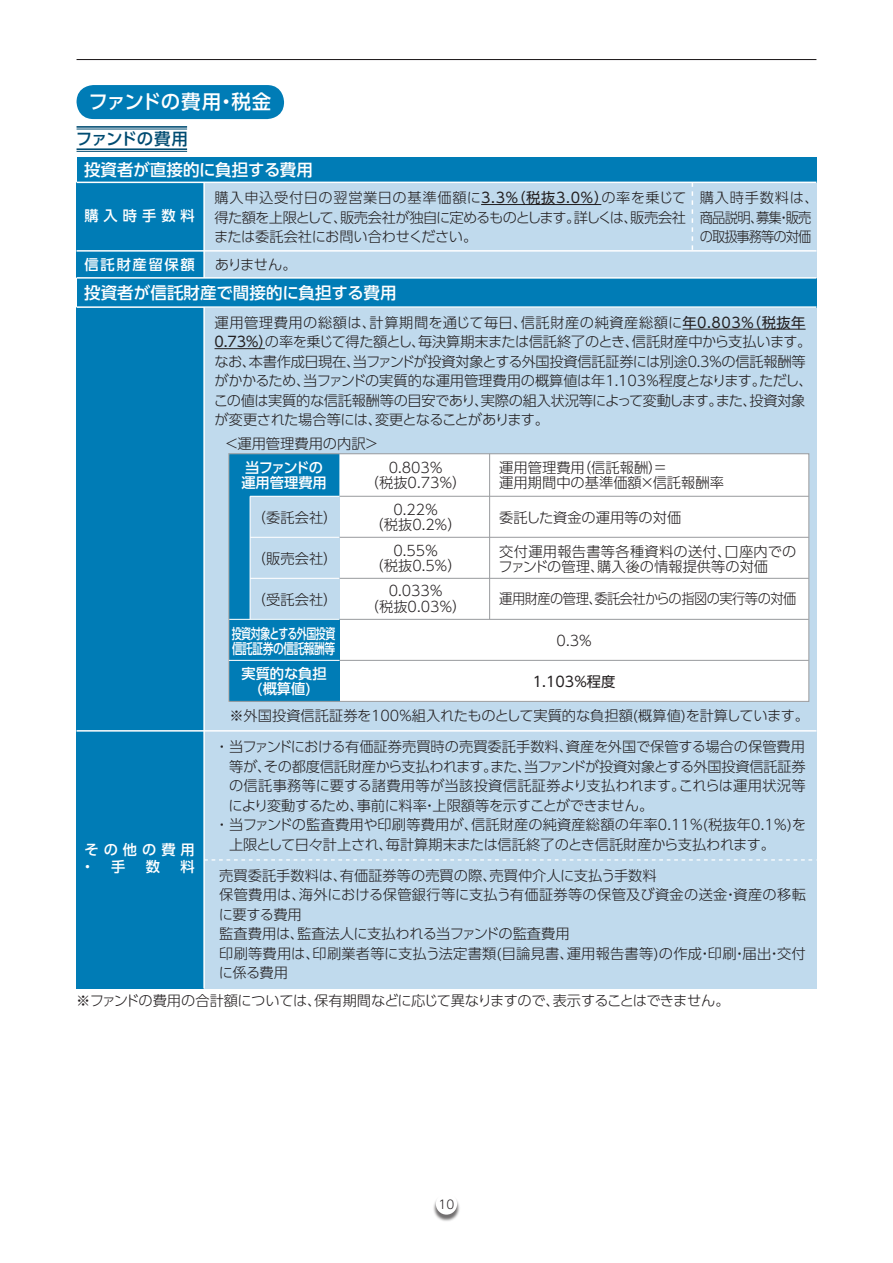
<style>
.page{position:relative;width:893px;height:1263px;background:#fff}
.page>*{position:absolute;margin:0;border:0;box-sizing:border-box;transform-origin:0 0}
.t1{font:500 19.5px "UD Shin Go Pro";letter-spacing:-.01em;color:#fff}
.t2{font:500 19.5px "UD Shin Go Pro";letter-spacing:.02em;color:#fff}
.t3{font:500 16.5px "UD Shin Go Pro";color:#fff}
.t4{font:500 16.5px "UD Shin Go Pro";letter-spacing:-.045em;color:#004c72}
.t5{font:300 14.25px/19.5px "UD Shin Go Pro";letter-spacing:-.015em;color:#231f20}
.t6{font:300 14.25px "UD Shin Go Pro";letter-spacing:-.035em;color:#231f20}
.t7{font:300 14.25px "UD Shin Go Pro";letter-spacing:.01em;color:#231f20}
.t8{font:300 14.25px "UD Shin Go Pro";letter-spacing:.02em;color:#231f20}
.t9{font:500 14.25px/15px "UD Shin Go Pro";letter-spacing:-.005em;color:#fff}
.t10{font:300 14.25px/19.5px "UD Shin Go Pro";letter-spacing:-.05em;color:#231f20}
.t11{font:300 14.25px "UD Shin Go Pro";letter-spacing:-.04em;color:#231f20;scale:.93 1}
.t12{font:500 14.25px/15px "UD Shin Go Pro";letter-spacing:-.04em;color:#fff;scale:.7 1}
.t13{font:14.25px "UD Shin Go Pro";color:#231f20}
.t14{font:500 14.25px "UD Shin Go Pro";letter-spacing:.135em;color:#fff}
.t15{font:300 12px "UD Shin Go Pro";color:#231f20}
.s1{font-weight:400}
</style>
<div class="page">
<hr style="left:77px;top:59px;width:739px;height:1px;background:#231f20">
<img style="left:433px;top:1201px;width:27px;height:20px">
<div style="left:436px;top:1193px;width:21px;height:21px;background:#fff;border-radius:50%"></div>
<div style="left:204px;top:307px;width:612px;height:424px;background:#c0daed"></div>
<div style="left:204px;top:182px;width:612px;height:69px;background:#c0daed"></div>
<div style="left:204px;top:731px;width:612px;height:257px;background:#c0daed"></div>
<div style="left:204px;top:251px;width:612px;height:27px;background:#c0daed"></div>
<div style="left:77px;top:157px;width:739px;height:25px;background:#007cb6"></div>
<div style="left:77px;top:278px;width:739px;height:29px;background:#007cb6"></div>
<div style="left:77px;top:182px;width:127px;height:69px;background:#007cb6"></div>
<div style="left:77px;top:307px;width:127px;height:424px;background:#007cb6"></div>
<div style="left:77px;top:251px;width:127px;height:27px;background:#007cb6"></div>
<hr style="left:77px;top:148px;width:110px;height:2px;background:#004c72">
<hr style="left:77px;top:151px;width:110px;height:1px;background:#004c72">
<hr style="left:77px;top:126px;width:110px;height:2px;background:#004c72">
<hr style="left:77px;top:129px;width:110px;height:1px;background:#004c72">
<hr style="left:203px;top:182px;width:2px;height:96px;background:#fff">
<div style="left:77px;top:731px;width:127px;height:257px;background:#007cb6"></div>
<hr style="left:682px;top:329px;width:124px;height:1px;background:#231f20">
<hr style="left:215px;top:348px;width:50px;height:1px;background:#231f20">
<hr style="left:77px;top:182px;width:739px;height:1px;background:#fff">
<hr style="left:77px;top:277px;width:739px;height:2px;background:#fff">
<hr style="left:77px;top:306px;width:739px;height:2px;background:#fff">
<hr style="left:77px;top:250px;width:739px;height:2px;background:#fff">
<hr style="left:203px;top:307px;width:2px;height:681px;background:#fff">
<svg style="left:205px;top:859px;width:607px;height:1px"></svg>
<hr style="left:77px;top:730px;width:739px;height:2px;background:#fff">
<svg style="left:692px;top:183px;width:1px;height:67px"></svg>
<div style="left:229px;top:454px;width:580px;height:247px;background:#fff"></div>
<div style="left:230px;top:455px;width:109px;height:164px;background:#007cb6"></div>
<div style="left:250px;top:496px;width:89px;height:41px;background:#c0daed"></div>
<div style="left:250px;top:537px;width:89px;height:41px;background:#c0daed"></div>
<div style="left:250px;top:578px;width:89px;height:41px;background:#c0daed"></div>
<div style="left:229px;top:619px;width:110px;height:41px;background:#007cb6"></div>
<hr style="left:339px;top:496px;width:470px;height:1px;background:#9d9fa2">
<hr style="left:339px;top:537px;width:470px;height:1px;background:#9d9fa2">
<hr style="left:339px;top:578px;width:470px;height:1px;background:#9d9fa2">
<hr style="left:489px;top:454px;width:1px;height:165px;background:#9d9fa2">
<hr style="left:250px;top:496px;width:89px;height:1px;background:#fff">
<hr style="left:250px;top:537px;width:89px;height:1px;background:#fff">
<hr style="left:250px;top:578px;width:89px;height:1px;background:#fff">
<hr style="left:250px;top:496px;width:1px;height:123px;background:#fff">
<div style="left:229px;top:660px;width:110px;height:41px;background:#007cb6"></div>
<hr style="left:339px;top:619px;width:470px;height:1px;background:#9d9fa2">
<hr style="left:229px;top:619px;width:110px;height:1px;background:#fff">
<div style="left:228px;top:453px;width:581px;height:249px;border:1px solid #9d9fa2"></div>
<hr style="left:339px;top:660px;width:470px;height:1px;background:#9d9fa2">
<hr style="left:229px;top:660px;width:110px;height:1px;background:#fff">
<div style="left:77px;top:85px;width:207px;height:34px;background:#007cb6;border-radius:17px"></div>
<hr style="left:481px;top:204px;width:120px;height:1px;background:#231f20">
<h1 class="t2" style="left:222px;top:86px;width:62px">・税金</h1>
<h1 class="t1" style="left:89px;top:86px;width:184px">ファンドの費用・税金</h1>
<p class="t4" style="left:76px;top:126px;width:114px">ファンドの費用</p>
<p class="t3" style="left:84px;top:156px;width:230px">投資者が直接的に負担する費用</p>
<p class="t9" style="left:84px;top:208px;width:112px">購入時手数料</p>
<p class="t14" style="left:84px;top:253px;width:112px">信託財産留保額</p>
<p class="t3" style="left:84px;top:279px;width:314px">投資者が信託財産で間接的に負担する費用</p>
<p class="t5" style="left:214px;top:187px;width:474px;text-align:justify">購入申込受付日の翌営業日の基準価額に<span class="s1">3.3％（税抜3.0％）</span>の率を乗じて得た額を上限として、販売会社が独自に定めるものとします。詳しくは、販売会社または委託会社にお問い合わせください。</p>
<p class="t5" style="left:215px;top:254px;width:83px">ありません。</p>
<p class="t10" style="left:700px;top:187px;width:120px">購入時手数料は、商品説明、募集・販売の取扱事務等の対価</p>
<p class="t5" style="left:214px;top:312px;width:600px">運用管理費用の総額は、計算期間を通じて毎日、信託財産の純資産総額に<span class="s1">年0.803％（税抜年0.73％）</span>の率を乗じて得た額とし、毎決算期末または信託終了のとき、信託財産中から支払います。なお、本書作成日現在、当ファンドが投資対象とする外国投資信託証券には別途0.3％の信託報酬等がかかるため、当ファンドの実質的な運用管理費用の概算値は年1.103％程度となります。ただし、この値は実質的な信託報酬等の目安であり、実際の組入状況等によって変動します。また、投資対象が変更された場合等には、変更となることがあります。</p>
<p class="t5" style="left:224px;top:433px;width:156px">＜運用管理費用の内訳＞</p>
<p class="t9" style="left:241px;top:460px;width:87px">当ファンドの運用管理費用</p>
<p class="t5" style="left:252px;top:507px;width:87px">（委託会社）</p>
<p class="t5" style="left:252px;top:548px;width:87px">（販売会社）</p>
<p class="t5" style="left:252px;top:589px;width:87px">（受託会社）</p>
<p class="t12" style="left:232px;top:625px;width:150px">投資対象とする外国投資信託証券の信託報酬等</p>
<p class="t9" style="left:241px;top:666px;width:87px;text-align:center">実質的な負担(概算値)</p>
<p class="t5" style="left:365px;top:459px;width:103px;line-height:15px;text-align:center">0.803％<br>（税抜0.73％）</p>
<p class="t5" style="left:370px;top:501px;width:93px;line-height:15px;text-align:center">0.22％<br>（税抜0.2％）</p>
<p class="t5" style="left:370px;top:542px;width:93px;line-height:15px;text-align:center">0.55％<br>（税抜0.5％）</p>
<p class="t5" style="left:365px;top:583px;width:103px;line-height:15px;text-align:center">0.033％<br>（税抜0.03％）</p>
<p class="t5" style="left:499px;top:459px;width:226px;line-height:15px">運用管理費用（信託報酬）＝<br>運用期間中の基準価額×信託報酬率</p>
<p class="t5" style="left:499px;top:507px;width:184px">委託した資金の運用等の対価</p>
<p class="t5" style="left:499px;top:544px;width:299px;line-height:15px">交付運用報告書等各種資料の送付、口座内でのファンドの管理、購入後の情報提供等の対価</p>
<p class="t11" style="left:499px;top:587px;width:321px">運用財産の管理、委託会社からの指図の実行等の対価</p>
<p class="t5" style="left:557px;top:630px;width:36px">0.3%</p>
<p class="t13" style="left:533px;top:670px;width:84px">1.103%程度</p>
<p class="t9" style="left:80px;top:840px;width:116px;line-height:17.1px">その他の費用・ 手</p>
<p class="t9" style="left:146px;top:858px;width:16px">数</p>
<p class="t9" style="left:181px;top:858px;width:16px">料</p>
<p class="t5" style="left:229px;top:706px;width:581px">※外国投資信託証券を100％組入れたものとして実質的な負担額(概算値)を計算しています。</p>
<p class="t5" style="left:215px;top:737px;width:592px">・当ファンドにおける有価証券売買時の売買委託手数料、資産を外国で保管する場合の保管費用</p>
<p class="t5" style="left:229px;top:756px;width:578px">等が、その都度信託財産から支払われます。また、当ファンドが投資対象とする外国投資信託証券</p>
<p class="t8" style="left:229px;top:774px;width:578px">の信託事務等に要する諸費用等が当該投資信託証券より支払われます。これらは運用状況等</p>
<p class="t6" style="left:228px;top:794px;width:426px">により変動するため、事前に料率・上限額等を示すことができません。</p>
<p class="t7" style="left:215px;top:813px;width:593px">・当ファンドの監査費用や印刷等費用が、信託財産の純資産総額の年率0.11%(税抜年0.1%)を</p>
<p class="t5" style="left:229px;top:834px;width:547px">上限として日々計上され、毎計算期末または信託終了のとき信託財産から支払われます。</p>
<p class="t5" style="left:219px;top:865px;width:589px">売買委託手数料は、有価証券等の売買の際、売買仲介人に支払う手数料<br>保管費用は、海外における保管銀行等に支払う有価証券等の保管及び資金の送金・資産の移転に要する費用<br>監査費用は、監査法人に支払われる当ファンドの監査費用<br>印刷等費用は、印刷業者等に支払う法定書類(目論見書、運用報告書等)の作成・印刷・届出・交付に係る費用</p>
<p class="t6" style="left:76px;top:989px;width:655px">※ファンドの費用の合計額については、保有期間などに応じて異なりますので、表示することはできません。</p>
<p class="t15" style="left:439px;top:1194px;width:17px">10</p>
</div>
